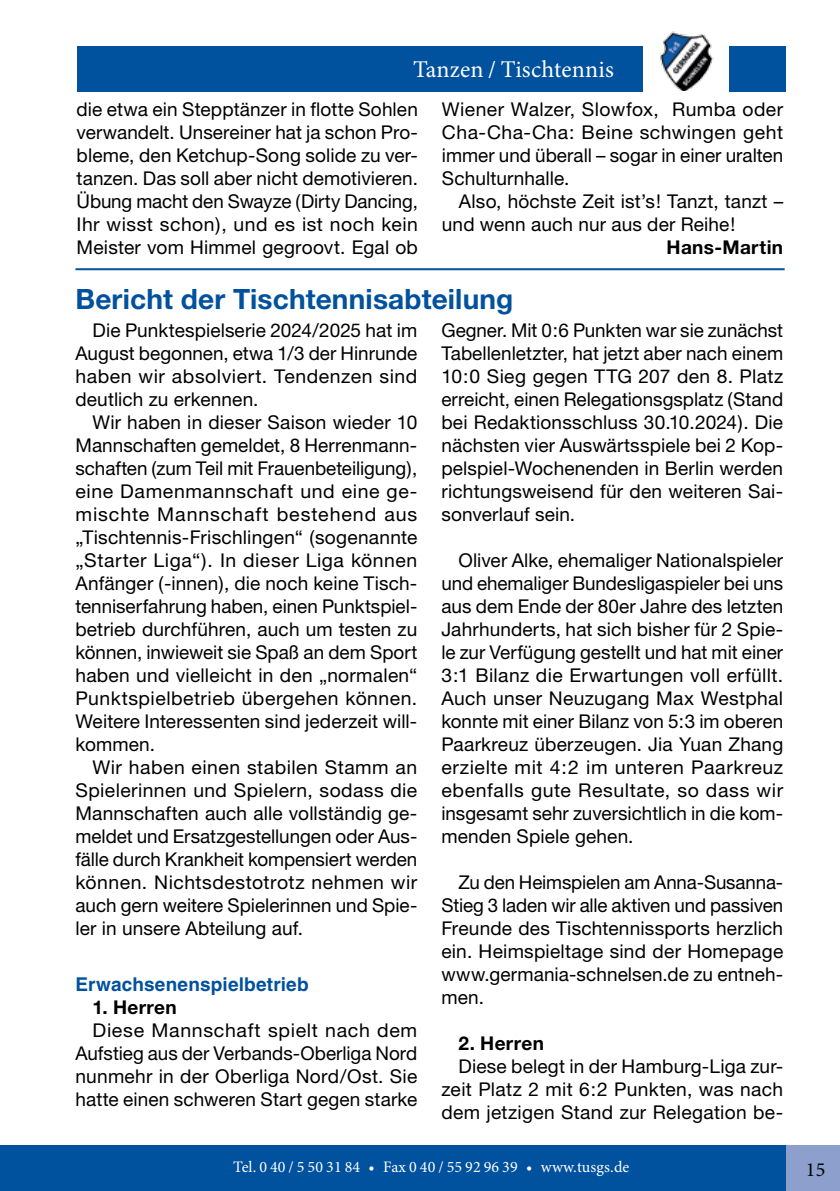
<style>
.page{position:relative;width:840px;height:1191px;background:#fff}
.page>*{position:absolute;margin:0;border:0;box-sizing:border-box;transform-origin:0 0}
.t1{font:700 28px "Helvetica Neue";letter-spacing:.005em;color:#00519e}
.t2{font:24px "Minion Pro";letter-spacing:.005em;color:#fff}
.t3{font:20px "Minion Pro";color:#000}
.t4{font:19px/23px "Helvetica Neue";letter-spacing:.01em;color:#000;text-align:justify}
.t5{font:700 19px "Helvetica Neue";letter-spacing:.015em;color:#000}
.t6{font:700 19px "Helvetica";letter-spacing:.01em;color:#00519e}
.t7{font:16px "Minion Pro";letter-spacing:.01em;color:#fff}
</style>
<div class="page">
<div style="left:729px;top:46px;width:56px;height:45px;background:#00519e"></div>
<img style="left:660px;top:31px;width:54px;height:60px">
<div style="left:77px;top:46px;width:565px;height:45px;background:#00519e"></div>
<div style="left:0;top:1145px;width:86px;height:46px;background:#00519e"></div>
<div style="left:785px;top:1145px;width:54px;height:46px;background:#8d9fcd"></div>
<div style="left:77px;top:1145px;width:708px;height:46px;background:#00519e"></div>
<hr style="left:75px;top:268px;width:709px;height:2px;background:#00519e">
<p class="t2" style="left:413px;top:54px;width:202px">Tanzen / Tischtennis</p>
<p class="t4" style="left:77px;top:97px;width:342px">die etwa ein Stepptänzer in flotte Sohlen verwandelt. Unsereiner hat ja schon Pro&shy;bleme, den Ketchup-Song solide zu ver&shy;tanzen. Das soll aber nicht demotivieren.<br>Übung macht den Swayze (Dirty Dancing, Ihr wisst schon), und es ist noch kein Meister vom Himmel gegroovt. Egal ob</p>
<p class="t4" style="left:441px;top:97px;width:342px">Wiener Walzer, Slowfox, Rumba oder Cha-Cha-Cha: Beine schwingen geht immer und überall – sogar in einer uralten Schulturnhalle.</p>
<p class="t4" style="left:441px;top:189px;width:342px;text-indent:17px">Also, höchste Zeit ist’s! Tanzt, tanzt – und wenn auch nur aus der Reihe!</p>
<p class="t5" style="left:666px;top:235px;width:118px">Hans-Martin</p>
<h1 class="t1" style="left:75px;top:282px;width:439px">Bericht der Tischtennisabteilung</h1>
<p class="t4" style="left:75px;top:318px;width:343px;text-indent:17px">Die Punktespielserie 2024/2025 hat im August begonnen, etwa 1/3 der Hinrunde haben wir absolviert. Tendenzen sind deutlich zu erkennen.</p>
<p class="t4" style="left:75px;top:410px;width:343px;text-indent:17px">Wir haben in dieser Saison wieder 10<br>Mannschaften gemeldet, 8 Herrenmann&shy;schaften (zum Teil mit Frauenbeteiligung), eine Damenmannschaft und eine ge&shy;mischte Mannschaft bestehend aus „Tischtennis-Frischlingen“ (sogenannte „Starter Liga“). In dieser Liga können Anfänger (-innen), die noch keine Tisch&shy;tenniserfahrung haben, einen Punktspiel&shy;betrieb durchführen, auch um testen zu können, inwieweit sie Spaß an dem Sport haben und vielleicht in den „normalen“ Punktspielbetrieb übergehen können.<br>Weitere Interessenten sind jederzeit will&shy;kommen.</p>
<p class="t4" style="left:75px;top:755px;width:343px;text-indent:17px">Wir haben einen stabilen Stamm an Spielerinnen und Spielern, sodass die Mannschaften auch alle vollständig ge&shy;meldet und Ersatzgestellungen oder Aus&shy;fälle durch Krankheit kompensiert werden können. Nichtsdestotrotz nehmen wir auch gern weitere Spielerinnen und Spie&shy;ler in unsere Abteilung auf.</p>
<p class="t6" style="left:75px;top:972px;width:235px">Erwachsenenspielbetrieb</p>
<p class="t5" style="left:92px;top:995px;width:86px">1. Herren</p>
<p class="t4" style="left:75px;top:1018px;width:343px;text-indent:17px">Diese Mannschaft spielt nach dem Aufstieg aus der Verbands-Oberliga Nord nunmehr in der Oberliga Nord/Ost. Sie hatte einen schweren Start gegen starke</p>
<p class="t4" style="left:441px;top:318px;width:343px">Gegner. Mit 0:6 Punkten war sie zunächst Tabellenletzter, hat jetzt aber nach einem 10:0 Sieg gegen TTG 207 den 8. Platz erreicht, einen Relegationsgsplatz (Stand bei Redaktionsschluss 30.10.2024). Die nächsten vier Auswärtsspiele bei 2 Kop&shy;pelspiel-Wochenenden in Berlin werden richtungsweisend für den weiteren Sai&shy;sonverlauf sein.</p>
<p class="t4" style="left:441px;top:548px;width:343px;text-indent:17px">Oliver Alke, ehemaliger Nationalspieler und ehemaliger Bundesligaspieler bei uns aus dem Ende der 80er Jahre des letzten Jahrhunderts, hat sich bisher für 2 Spie&shy;le zur Verfügung gestellt und hat mit einer 3:1 Bilanz die Erwartungen voll erfüllt.<br>Auch unser Neuzugang Max Westphal konnte mit einer Bilanz von 5:3 im oberen Paarkreuz überzeugen. Jia Yuan Zhang erzielte mit 4:2 im unteren Paarkreuz ebenfalls gute Resultate, so dass wir insgesamt sehr zuversichtlich in die kom&shy;menden Spiele gehen.</p>
<p class="t4" style="left:441px;top:870px;width:343px;text-indent:17px">Zu den Heimspielen am Anna-Susanna-Stieg 3 laden wir alle aktiven und passiven Freunde des Tischtennissports herzlich ein. Heimspieltage sind der Homepage www.germania-schnelsen.de zu entneh&shy;men.</p>
<p class="t5" style="left:458px;top:1031px;width:87px">2. Herren</p>
<p class="t4" style="left:441px;top:1054px;width:343px;text-indent:17px">Diese belegt in der Hamburg-Liga zur&shy;zeit Platz 2 mit 6:2 Punkten, was nach dem jetzigen Stand zur Relegation be-</p>
<p class="t7" style="left:233px;top:1156px;width:128px">Tel. 0 40 / 5 50 31 84</p>
<p class="t3" style="left:805px;top:1155px;width:21px">15</p>
<p class="t7" style="left:368px;top:1156px;width:262px">• Fax 0 40 / 55 92 96 39 • www.tusgs.de</p>
</div>
